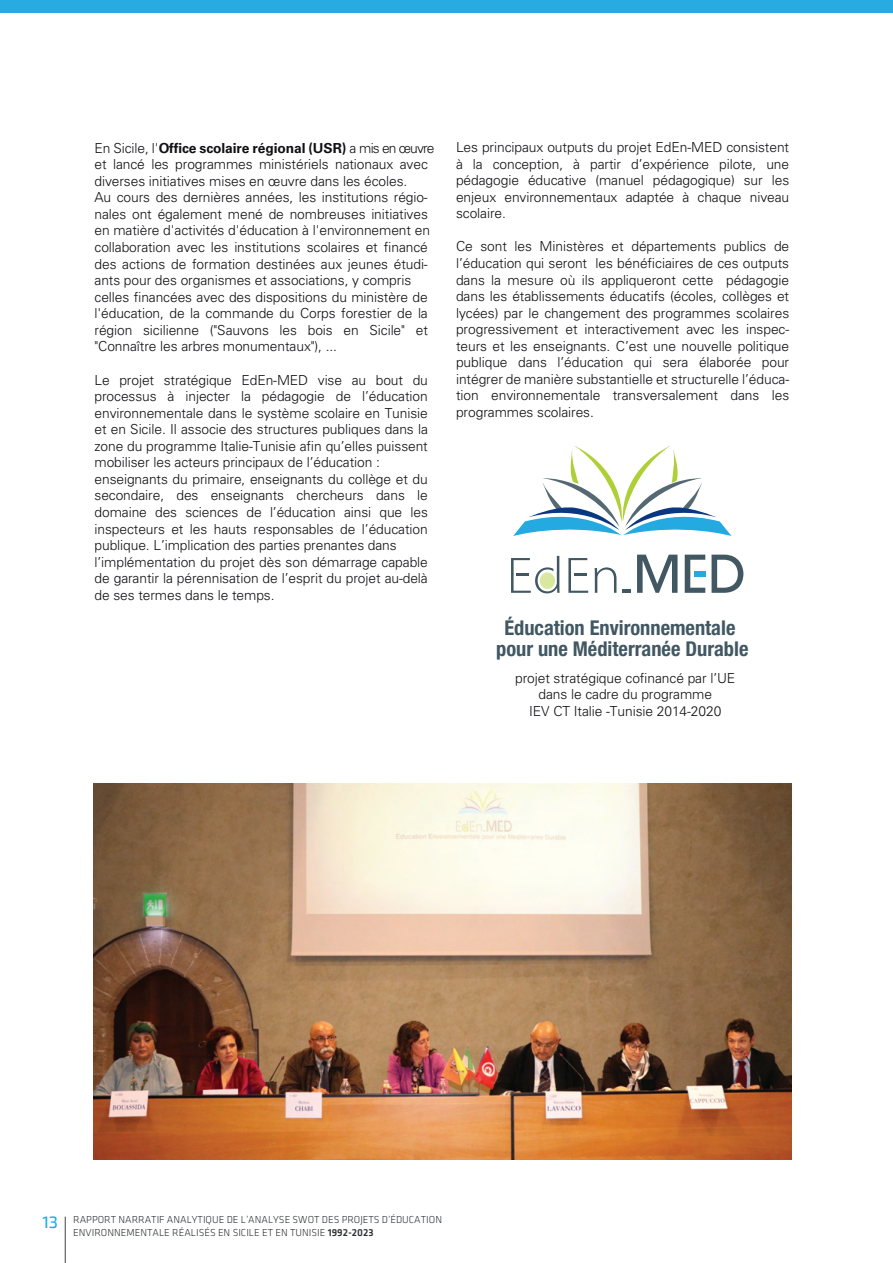
<style>
.page{position:relative;width:893px;height:1263px;background:#fff}
.page>*{position:absolute;margin:0;border:0;box-sizing:border-box;transform-origin:0 0}
.t1{font:700 condensed 20.4px/21.6px "Helvetica Neue";color:#415762;text-align:center}
.t2{font:300 13.8px/16.5px "Univers LT Std";letter-spacing:-.005em;color:#111013}
.t3{font:300 10.5px/12.6px "Klavika";color:#2c3032}
.s1{font-weight:700}
.s2{font-family:"Exo 2";font-weight:500;font-size:16.5px;color:#26aae1}
.s3{font-weight:500}
</style>
<div class="page">
<div style="left:0;top:0;width:893px;height:13px;background:#27abe2"></div>
<img style="left:94px;top:783px;width:697px;height:376px">
<svg style="left:595px;top:567px;width:21px;height:26px"></svg>
<svg style="left:637px;top:555px;width:40px;height:38px"></svg>
<svg style="left:712px;top:555px;width:31px;height:38px"></svg>
<svg style="left:623px;top:589px;width:8px;height:4px"></svg>
<svg style="left:513px;top:446px;width:218px;height:90px"></svg>
<svg style="left:568px;top:558px;width:20px;height:35px"></svg>
<svg style="left:511px;top:556px;width:49px;height:37px"></svg>
<svg style="left:685px;top:555px;width:20px;height:38px"></svg>
<div style="left:694px;top:571px;width:11px;height:5px;background:#24aae1"></div>
<svg style="left:540px;top:572px;width:15px;height:17px"></svg>
<hr style="left:65px;top:1216px;width:1px;height:47px;background:#434343">
<p class="t2" style="left:95px;top:140px;width:342px">En Sicile, l'<span class="s1">Office scolaire régional (USR)</span> a mis en œuvre et lancé les programmes ministériels nationaux avec diverses initiatives mises en œuvre dans les écoles.<br>Au cours des dernières années, les institutions régio&shy;nales ont également mené de nombreuses initiatives en matière d'activités d'éducation à l'environnement en collaboration avec les institutions scolaires et financé des actions de formation destinées aux jeunes étudi&shy;ants pour des organismes et associations, y compris celles financées avec des dispositions du ministère de l'éducation, de la commande du Corps forestier de la région sicilienne ("Sauvons les bois en Sicile" et "Connaître les arbres monumentaux"), ...</p>
<p class="t2" style="left:95px;top:371px;width:335px">Le projet stratégique EdEn-MED vise au bout du processus à injecter la pédagogie de l’éducation environnementale dans le système scolaire en Tunisie et en Sicile. Il associe des structures publiques dans la zone du programme Italie-Tunisie afin qu’elles puissent mobiliser les acteurs principaux de l’éducation : enseignants du primaire, enseignants du collège et du secondaire, des enseignants chercheurs dans le domaine des sciences de l’éducation ainsi que les inspecteurs et les hauts responsables de l’éducation publique. L’implication des parties prenantes dans l’implémentation du projet dès son démarrage capable de garantir la pérennisation de l’esprit du projet au-delà de ses termes dans le temps.</p>
<p class="t2" style="left:456px;top:139px;width:335px;text-align:justify">Les principaux outputs du projet EdEn-MED consistent à la conception, à partir d’expérience pilote, une pédagogie éducative (manuel pédagogique) sur les enjeux environnementaux adaptée à chaque niveau scolaire.</p>
<p class="t2" style="left:456px;top:238px;width:335px;text-align:justify">Ce sont les Ministères et départements publics de l’éducation qui seront les bénéficiaires de ces outputs dans la mesure où ils appliqueront cette pédagogie dans les établissements éducatifs (écoles, collèges et lycées) par le changement des programmes scolaires progressivement et interactivement avec les inspec&shy;teurs et les enseignants. C’est une nouvelle politique publique dans l’éducation qui sera élaborée pour intégrer de manière substantielle et structurelle l’éduca&shy;tion environnementale transversalement dans les programmes scolaires.</p>
<h1 class="t1" style="left:496px;top:617px;width:254px">Éducation Environnementale pour une Méditerranée Durable</h1>
<p class="t2" style="left:515px;top:669px;width:222px;text-align:center">projet stratégique cofinancé par l’UE dans le cadre du programme<br>IEV CT Italie -Tunisie 2014-2020</p>
<p class="t3" style="left:73px;top:1213px;width:370px;text-indent:-31px"><span class="s2">13</span> RAPPORT NARRATIF ANALYTIQUE DE L’ANALYSE SWOT DES PROJETS D’ÉDUCATION<br>ENVIRONNEMENTALE RÉALISÉS EN SICILE ET EN TUNISIE <span class="s3">1992-2023</span></p>
</div>
